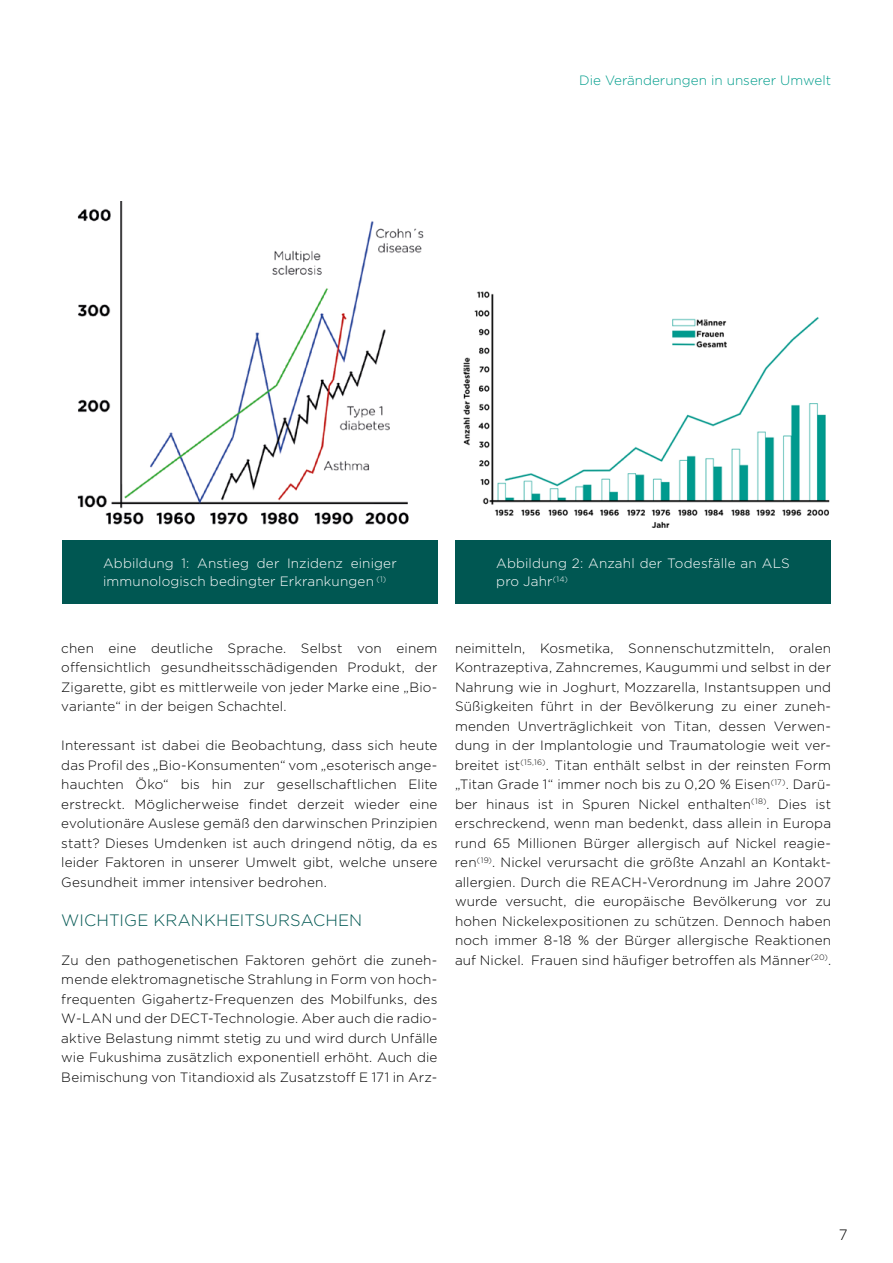
<style>
.page{position:relative;width:893px;height:1263px;background:#fff}
.page>*{position:absolute;margin:0;border:0;box-sizing:border-box;transform-origin:0 0}
.t1{font:300 16.5px "Gotham";letter-spacing:.005em;color:#005752}
.t2{font:300 15px "Gotham";color:#000}
.t3{font:300 13.5px/19.5px "Gotham";letter-spacing:.01em;color:#000;text-align:justify}
.t4{font:300 13.5px/18px "Gotham";letter-spacing:.01em;color:#fff}
.t5{font:300 13.5px "Gotham";color:#009d8c}
</style>
<div class="page">
<img style="left:77px;top:201px;width:347px;height:324px">
<img style="left:463px;top:291px;width:367px;height:237px">
<div style="left:62px;top:540px;width:376px;height:64px;background:#005752"></div>
<div style="left:455px;top:540px;width:376px;height:64px;background:#005752"></div>
<p class="t5" style="left:579px;top:72px;width:253px">Die Veränderungen in unserer Umwelt</p>
<p class="t4" style="left:103px;top:554px;width:295px">Abbildung 1: Anstieg der Inzidenz einiger immunologisch bedingter Erkrankungen <sup>(1)</sup></p>
<p class="t4" style="left:496px;top:554px;width:295px">Abbildung 2: Anzahl der Todesfälle an ALS pro Jahr<sup>(14)</sup></p>
<p class="t3" style="left:61px;top:638px;width:378px">chen eine deutliche Sprache. Selbst von einem offensichtlich gesundheitsschädigenden Produkt, der Zigarette, gibt es mittlerweile von jeder Marke eine „Bio&shy;variante“ in der beigen Schachtel.</p>
<p class="t3" style="left:61px;top:735px;width:378px">Interessant ist dabei die Beobachtung, dass sich heute das Profil des „Bio-Konsumenten“ vom „esoterisch ange&shy;hauchten Öko“ bis hin zur gesellschaftlichen Elite erstreckt. Möglicherweise findet derzeit wieder eine evolutionäre Auslese gemäß den darwinschen Prinzipien statt? Dieses Umdenken ist auch dringend nötig, da es leider Faktoren in unserer Umwelt gibt, welche unsere Gesundheit immer intensiver bedrohen.</p>
<p class="t1" style="left:61px;top:910px;width:302px">WICHTIGE KRANKHEITSURSACHEN</p>
<p class="t3" style="left:61px;top:950px;width:378px">Zu den pathogenetischen Faktoren gehört die zuneh&shy;mende elektromagnetische Strahlung in Form von hoch&shy;frequenten Gigahertz-Frequenzen des Mobilfunks, des W-LAN und der DECT-Technologie. Aber auch die radio&shy;aktive Belastung nimmt stetig zu und wird durch Unfälle wie Fukushima zusätzlich exponentiell erhöht. Auch die Beimischung von Titandioxid als Zusatzstoff E 171 in Arz-</p>
<p class="t3" style="left:455px;top:638px;width:378px">neimitteln, Kosmetika, Sonnenschutzmitteln, oralen Kontrazeptiva, Zahncremes, Kaugummi und selbst in der Nahrung wie in Joghurt, Mozzarella, Instantsuppen und Süßigkeiten führt in der Bevölkerung zu einer zuneh&shy;menden Unverträglichkeit von Titan, dessen Verwen&shy;dung in der Implantologie und Traumatologie weit ver&shy;breitet ist<sup>(15,16)</sup>. Titan enthält selbst in der reinsten Form „Titan Grade 1“ immer noch bis zu 0,20 % Eisen<sup>(17)</sup>. Darü&shy;ber hinaus ist in Spuren Nickel enthalten<sup>(18)</sup>. Dies ist erschreckend, wenn man bedenkt, dass allein in Europa rund 65 Millionen Bürger allergisch auf Nickel reagie&shy;ren<sup>(19)</sup>. Nickel verursacht die größte Anzahl an Kontakt&shy;allergien. Durch die REACH-Verordnung im Jahre 2007 wurde versucht, die europäische Bevölkerung vor zu hohen Nickelexpositionen zu schützen. Dennoch haben noch immer 8-18 % der Bürger allergische Reaktionen auf Nickel. Frauen sind häufiger betroffen als Männer<sup>(20)</sup>.</p>
<p class="t2" style="left:839px;top:1225px;width:10px">7</p>
</div>
